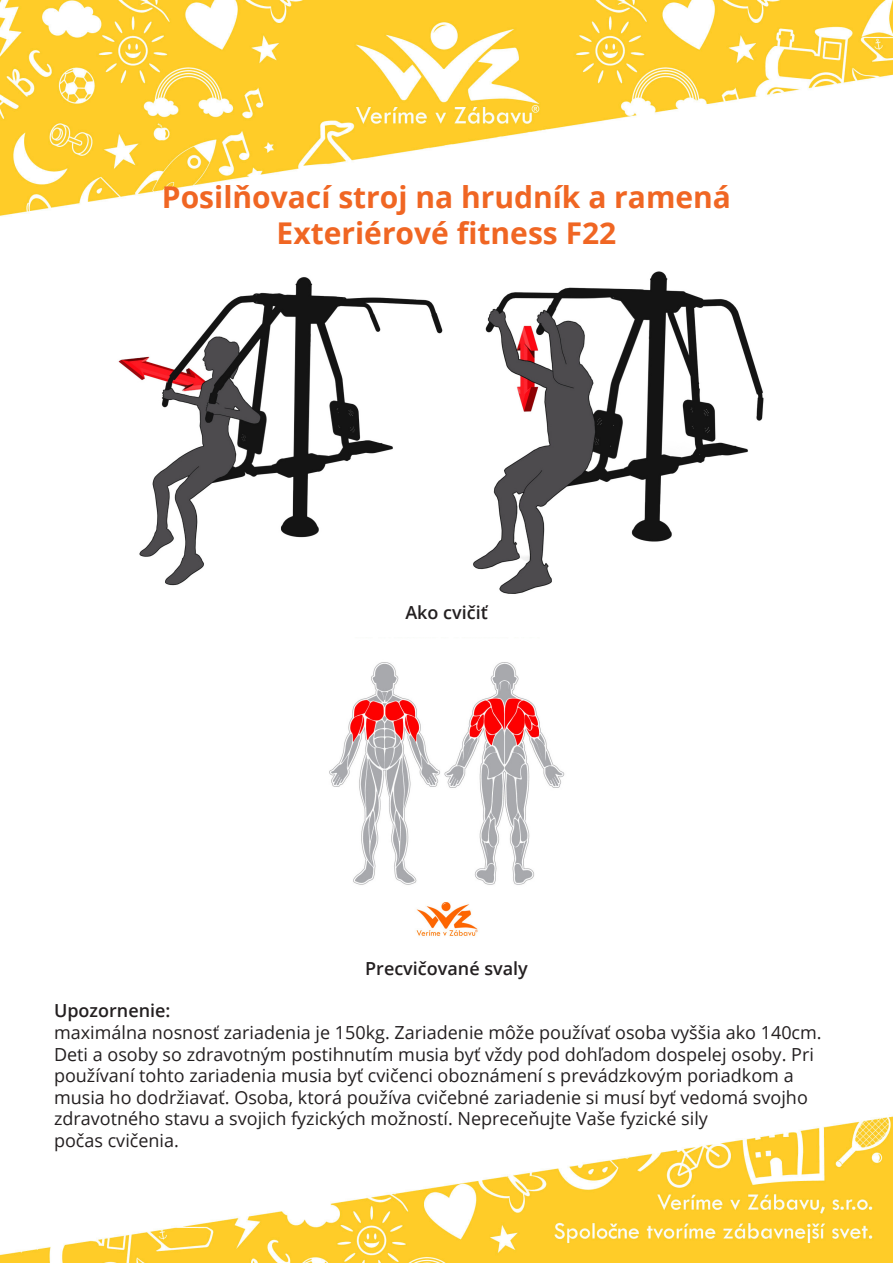
<style>
.page{position:relative;width:893px;height:1263px;background:#fff}
.page>*{position:absolute;margin:0;border:0;box-sizing:border-box;transform-origin:0 0}
.Veľký_Nádpis_-_Oranž{font:700 30px "Open Sans";color:#f06623}
.Text_čierna_12pt{font:18px/21.6px "Open Sans";color:#231f20}
.Text_čierna_12pt-2{font:600 18px "Open Sans";color:#231f20}
.Malý_nádpis_-_čierna{font:600 18px "Open Sans";color:#231f20}
</style>
<div class="page">
<img style="left:0;top:1116px;width:893px;height:147px">
<img style="left:0;top:0;width:893px;height:216px">
<img style="left:118px;top:271px;width:646px;height:323px">
<img style="left:329px;top:662px;width:236px;height:274px">
<p class="Veľký_Nádpis_-_Oranž" style="left:162px;top:176px;width:571px">Posilňovací stroj na hrudník a ramená</p>
<p class="Veľký_Nádpis_-_Oranž" style="left:277px;top:212px;width:341px">Exteriérové fitness F22</p>
<p class="Text_čierna_12pt-2" style="left:405px;top:600px;width:84px">Ako cvičiť</p>
<p class="Text_čierna_12pt-2" style="left:365px;top:956px;width:164px">Precvičované svaly</p>
<p class="Malý_nádpis_-_čierna" style="left:54px;top:998px;width:118px">Upozornenie:</p>
<p class="Text_čierna_12pt" style="left:54px;top:1021px;width:769px">maximálna nosnosť zariadenia je 150kg. Zariadenie môže používať osoba vyššia ako 140cm.<br>Deti a osoby so zdravotným postihnutím musia byť vždy pod dohľadom dospelej osoby. Pri používaní tohto zariadenia musia byť cvičenci oboznámení s prevádzkovým poriadkom a musia ho dodržiavať. Osoba, ktorá používa cvičebné zariadenie si musí byť vedomá svojho zdravotného stavu a svojich fyzických možností. Nepreceňujte Vaše fyzické sily</p>
<p class="Text_čierna_12pt" style="left:54px;top:1129px;width:126px">počas cvičenia.</p>
</div>
